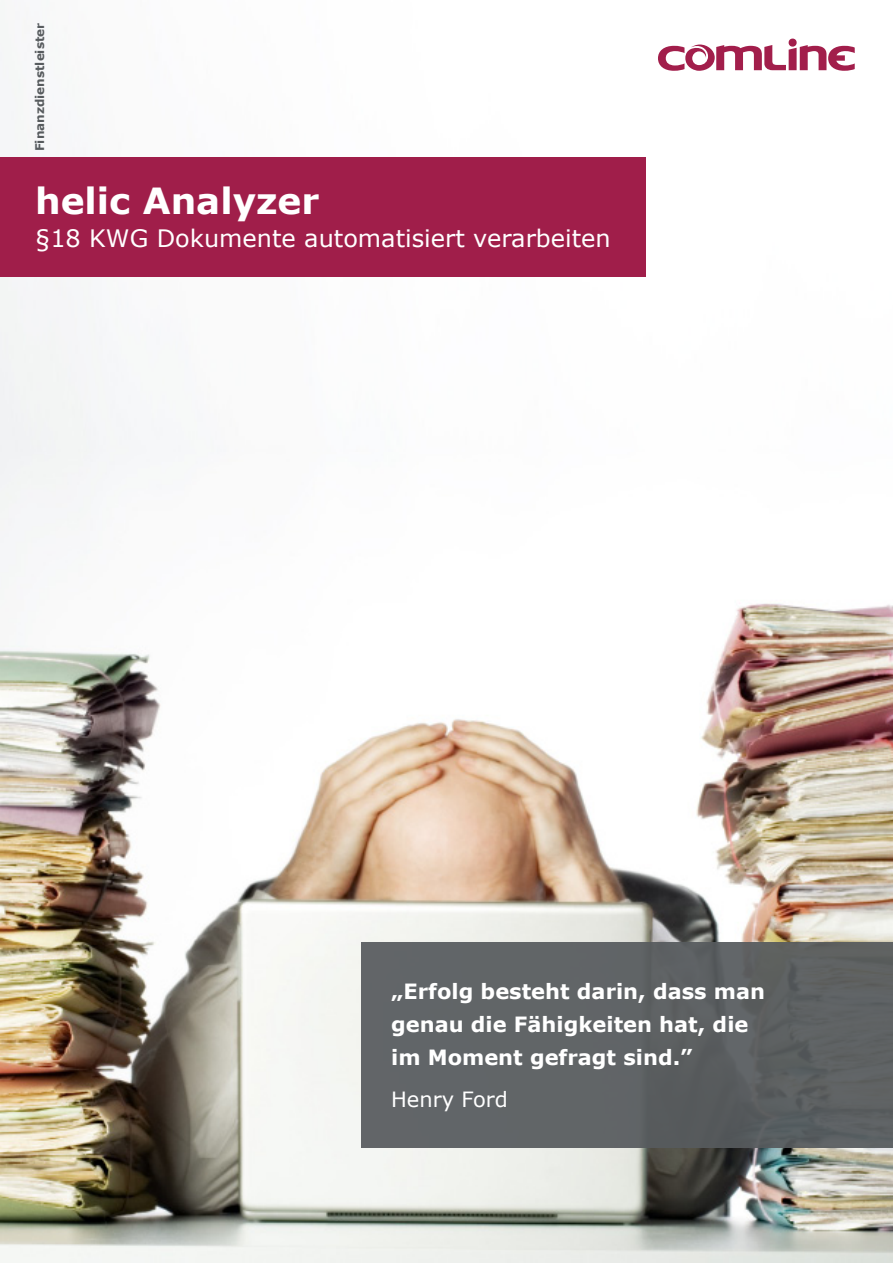
<style>
.page{position:relative;width:893px;height:1263px;background:#fff}
.page>*{position:absolute;margin:0;border:0;box-sizing:border-box;transform-origin:0 0}
.t1{font:700 36px "Verdana";color:#fff}
.t2{font:24px "Verdana";color:#fff}
.t3{font:700 21px/33px "Verdana";color:#fff}
.t4{font:21px "Verdana";color:#fff}
.t5{font:700 12px "Verdana";color:#575b5e}
</style>
<div class="page">
<img style="left:0;top:38px;width:893px;height:1225px">
<div style="left:0;top:157px;width:645px;height:119px;background:#a01e4a"></div>
<div style="left:361px;top:942px;width:532px;height:206px;background:#616467"></div>
<svg style="left:658px;top:39px;width:197px;height:32px"></svg>
<p class="t5" style="left:31px;top:151px;width:130px;rotate:-90deg">Finanzdienstleister</p>
<p class="t1" style="left:35px;top:176px;width:286px">helic Analyzer</p>
<p class="t2" style="left:35px;top:222px;width:577px">§18 KWG Dokumente automatisiert verarbeiten</p>
<p class="t3" style="left:391px;top:974px;width:375px">„Erfolg besteht darin, dass man genau die Fähigkeiten hat, die im Moment gefragt sind.”</p>
<p class="t4" style="left:391px;top:1084px;width:118px">Henry Ford</p>
</div>
